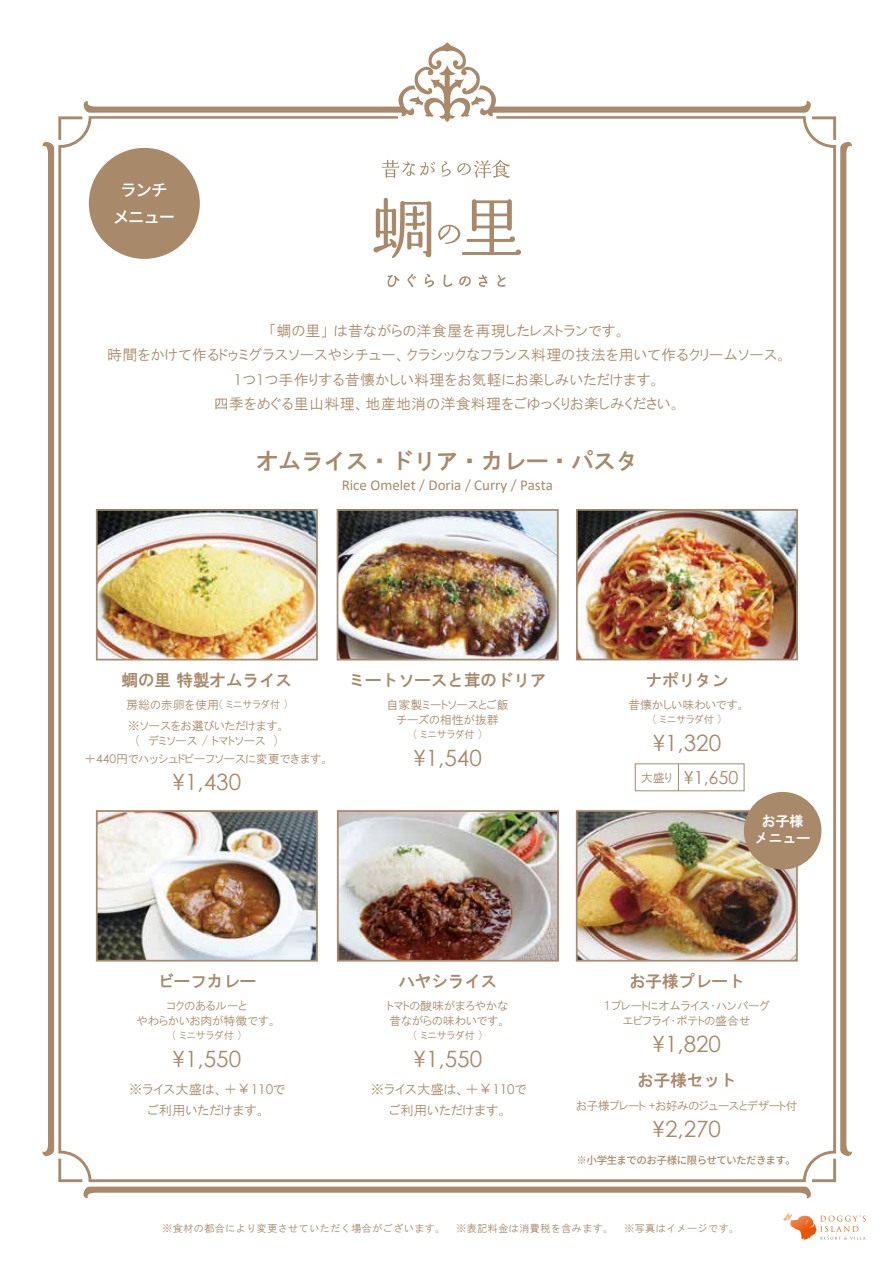
<style>
.page{position:relative;width:893px;height:1263px;background:#fff}
.page>*{position:absolute;margin:0;border:0;box-sizing:border-box;transform-origin:0 0}
.t1{font:22.5px "Century Gothic";color:#a8896a}
.t2{font:22.5px "HGS Gothic E";color:#a8896a}
.t3{font:18px "Century Gothic";color:#a8896a}
.t4{font:16.5px "HGS Gothic E";color:#a8896a}
.t5{font:500 16.5px/27px "Gen Shin Gothic";letter-spacing:-.07em;color:#fff;text-align:center}
.t6{font:15px/24px "HGP Gothic M";letter-spacing:.02em;color:#a8896a;text-align:center}
.t7{font:15px "Calibri";color:#a8896a}
.t8{font:13.95px/16.8px "HGS Gothic E";color:#fff;text-align:center}
.t9{font:13.5px/21px "HGP Gothic M";color:#a8896a;text-align:center}
.t10{font:12px/15px "HGP Gothic M";color:#a8896a;text-align:center}
.t11{font:12px "HGP Gothic M";letter-spacing:-.035em;color:#a8896a}
.t12{font:10.5px "HGS Gothic M";color:#a8896a}
.t13{font:10.5px "HGP Gothic M";color:#a8896a}
.t14{font:500 10.5px "Gen Shin Gothic";letter-spacing:-.055em;color:#a8896a}
.s1{font-family:"Century Gothic"}
.s2{font-family:"Koz Go Pr 6 N"}
.s3{font-size:10.5px}
.s4{font-family:"HGP Gothic M";font-size:12px}
</style>
<div class="page">
<svg style="left:782px;top:1213px;width:84px;height:27px"></svg>
<img style="left:42px;top:42px;width:810px;height:1156px">
<h3 class="t5" style="left:113px;top:176px;width:64px">ランチメニュー</h3>
<p class="t6" style="left:107px;top:319px;width:682px">「蜩の里」 は昔ながらの洋食屋を再現したレストランです。<br>時間をかけて作るドゥミグラスソースやシチュー、クラシックなフランス料理の技法を用いて作るクリームソース。<span class="s1">1</span>つ<span class="s1">1</span>つ手作りする昔懐かしい料理をお気軽にお楽しみいただけます。<br>四季をめぐる里山料理、地産地消の洋食料理をごゆっくりお楽しみください。</p>
<h1 class="t2" style="left:256px;top:450px;width:384px">オムライス・ドリア・カレー・パスタ</h1>
<p class="t7" style="left:342px;top:474px;width:213px">Rice Omelet <span class="s2">/</span> Doria <span class="s2">/</span> Curry <span class="s2">/</span> Pasta</p>
<h3 class="t4" style="left:122px;top:672px;width:172px">蜩の里 特製オムライス</h3>
<p class="t10" style="left:126px;top:694px;width:163px;line-height:21px;text-align:left">房総の赤卵を使用<span class="s3">( ミニサラダ付 ) </span>※ソースをお選びいただけます。</p>
<p class="t10" style="left:84px;top:732px;width:247px;line-height:18px">(　デミソース / トマトソース　)<br>＋<span class="s1">440</span>円でハッシュドビーフソースに変更できます。</p>
<h1 class="t1" style="left:173px;top:766px;width:70px">¥1,430</h1>
<h3 class="t4" style="left:349px;top:672px;width:199px">ミートソースと茸のドリア</h3>
<p class="t10" style="left:386px;top:697px;width:124px">自家製ミートソースとご飯チーズの相性が抜群</p>
<p class="t13" style="left:413px;top:729px;width:70px">( ミニサラダ付 )</p>
<h1 class="t1" style="left:413px;top:742px;width:70px">¥1,540</h1>
<h3 class="t4" style="left:646px;top:671px;width:84px">ナポリタン</h3>
<p class="t10" style="left:628px;top:697px;width:119px">昔懐かしい味わいです。</p>
<p class="t13" style="left:653px;top:713px;width:70px">( ミニサラダ付 )</p>
<h1 class="t1" style="left:653px;top:727px;width:70px">¥1,320</h1>
<h2 class="t3" style="left:641px;top:765px;width:99px"><span class="s4">大盛り</span> ¥1,650</h2>
<p class="t8" style="left:754px;top:812px;width:58px">お子様メニュー</p>
<h3 class="t4" style="left:157px;top:973px;width:100px">ビーフカレー</h3>
<p class="t10" style="left:137px;top:998px;width:142px">コクのあるルーと<br>やわらかいお肉が特徴です。</p>
<p class="t13" style="left:173px;top:1030px;width:70px">( ミニサラダ付 )</p>
<h1 class="t1" style="left:173px;top:1043px;width:70px">¥1,550</h1>
<h3 class="t4" style="left:398px;top:973px;width:100px">ハヤシライス</h3>
<p class="t10" style="left:387px;top:998px;width:123px;text-align:left">トマトの酸味がまろやかな昔ながらの味わいです。</p>
<p class="t13" style="left:414px;top:1030px;width:70px">( ミニサラダ付 )</p>
<h1 class="t1" style="left:414px;top:1043px;width:70px">¥1,550</h1>
<p class="t9" style="left:129px;top:1078px;width:157px">※ライス大盛は、＋￥<span class="s1">110</span>でご利用いただけます。</p>
<p class="t9" style="left:371px;top:1078px;width:157px">※ライス大盛は、＋￥<span class="s1">110</span>でご利用いただけます。</p>
<h3 class="t4" style="left:629px;top:973px;width:117px">お子様プレート</h3>
<p class="t10" style="left:604px;top:998px;width:168px">１プレートにオムライス・ハンバーグエビフライ・ポテトの盛合せ</p>
<h1 class="t1" style="left:652px;top:1028px;width:70px">¥1,820</h1>
<h3 class="t4" style="left:637px;top:1072px;width:101px">お子様セット</h3>
<p class="t11" style="left:576px;top:1099px;width:223px">お子様プレート +お好みのジュースとデザート付</p>
<h1 class="t1" style="left:652px;top:1113px;width:70px">¥2,270</h1>
<p class="t14" style="left:576px;top:1152px;width:221px">※小学生までのお子様に限らせていただきます。</p>
<p class="t12" style="left:162px;top:1223px;width:579px">※食材の都合により変更させていただく場合がございます。　※表記料金は消費税を含みます。　※写真はイメージです。</p>
</div>
